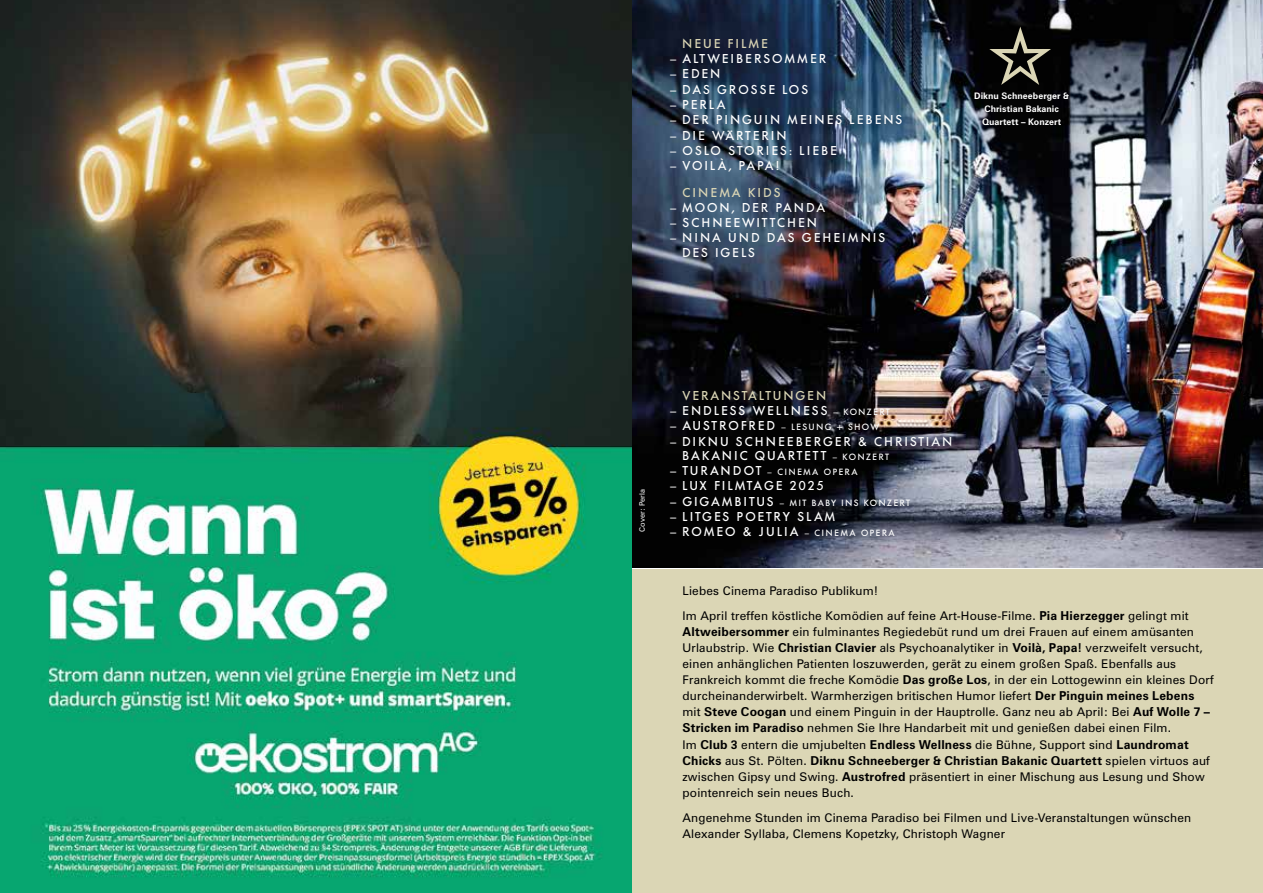
<style>
.page{position:relative;width:1263px;height:893px;background:#fff}
.page>*{position:absolute;margin:0;border:0;box-sizing:border-box;transform-origin:0 0}
.t1{font:500 12.75px/14.2px "Futura BQ";letter-spacing:.15em;color:#fff}
.t2{font:500 12.75px/14.2px "Futura BQ";letter-spacing:.19em;color:#fff}
.t3{font:500 12.75px "Futura BQ";letter-spacing:.19em;color:#dbd6b5}
.t4{font:500 12.75px "Futura BQ";letter-spacing:.15em;color:#dbd6b5}
.t5{font:700 12.3px "Zurich BT";letter-spacing:.015em;color:#000}
.t6{font:12px/16.2px "Zurich BT";letter-spacing:.015em;color:#000}
.t7{font:500 9px "Futura BQ";letter-spacing:.15em;color:#fff}
.t8{font:700 9px/12.8px "Zurich BT";letter-spacing:.005em;color:#fff;text-align:center}
.t9{font:500 9px "Futura BQ";letter-spacing:.19em;color:#fff}
.t10{font:7.5px "Zurich BT";letter-spacing:.005em;color:#fff}
.s1{font-size:9px}
.s2{font-size:12.75px}
.s3{font-weight:700;font-size:12.3px}
.s4{font-weight:400;font-size:12px}
</style>
<div class="page">
<div style="left:631px;top:570px;width:632px;height:323px;background:#dbd6b5"></div>
<img style="left:631px;top:0;width:632px;height:568px">
<svg style="left:989px;top:27px;width:62px;height:58px;background:#302f28"></svg>
<img style="left:0;top:0;width:631px;height:893px">
<p class="t3" style="left:682px;top:36px;width:87px">NEUE FILME</p>
<p class="t1" style="left:670px;top:52px;width:158px">– ALTWEIBERSOMMER</p>
<p class="t1" style="left:670px;top:67px;width:52px">– EDEN</p>
<p class="t1" style="left:670px;top:82px;width:140px">– DAS GROSSE LOS</p>
<p class="t1" style="left:670px;top:98px;width:57px">– PERLA</p>
<p class="t2" style="left:670px;top:113px;width:234px">– DER PINGUIN MEINES LEBENS</p>
<p class="t1" style="left:670px;top:128px;width:118px">– DIE WÄRTERIN</p>
<p class="t1" style="left:670px;top:144px;width:169px">– OSLO STORIES: LIEBE</p>
<p class="t1" style="left:670px;top:159px;width:111px">– VOILÀ, PAPA!</p>
<p class="t3" style="left:682px;top:185px;width:100px">CINEMA KIDS</p>
<p class="t1" style="left:670px;top:200px;width:157px">– MOON, DER PANDA</p>
<p class="t2" style="left:670px;top:216px;width:149px">– SCHNEEWITTCHEN</p>
<p class="t2" style="left:682px;top:231px;width:204px;text-indent:-13px">– NINA UND DAS GEHEIMNIS<br>DES IGELS</p>
<p class="t8" style="left:974px;top:90px;width:96px">Diknu Schneeberger &amp;<br>Christian Bakanic<br>Quartett – Konzert</p>
<p class="t10" style="left:637px;top:531px;width:44px;rotate:-90deg">Cover: Perla</p>
<p class="t4" style="left:682px;top:388px;width:145px">VERANSTALTUNGEN</p>
<p class="t1" style="left:670px;top:403px;width:222px">– ENDLESS WELLNESS <span class="s1">– KONZERT</span></p>
<p class="t7" style="left:670px;top:422px;width:211px"><span class="s2">– AUSTROFRED</span> – LESUNG + SHOW</p>
<p class="t1" style="left:682px;top:434px;width:271px;text-indent:-13px">– DIKNU SCHNEEBERGER &amp; CHRISTIAN<br>BAKANIC QUARTETT <span class="s1">– KONZERT</span></p>
<p class="t9" style="left:670px;top:467px;width:189px"><span class="s2">– TURANDOT</span> – CINEMA OPERA</p>
<p class="t1" style="left:670px;top:479px;width:156px">– LUX FILMTAGE 2025</p>
<p class="t7" style="left:670px;top:497px;width:242px"><span class="s2">– GIGAMBITUS</span> – MIT BABY INS KONZERT</p>
<p class="t1" style="left:670px;top:510px;width:167px">– LITGES POETRY SLAM</p>
<p class="t1" style="left:670px;top:525px;width:227px">– ROMEO &amp; JULIA <span class="s1">– CINEMA OPERA</span></p>
<p class="t6" style="left:682px;top:578px;width:508px;line-height:24.6px">Liebes Cinema Paradiso Publikum!<br>Im April treffen köstliche Komödien auf feine Art-House-Filme. <span class="s3">Pia Hierzegger</span> gelingt mit</p>
<p class="t6" style="left:682px;top:623px;width:533px"><span class="s3">Altweibersommer</span> ein fulminantes Regiedebüt rund um drei Frauen auf einem amüsanten Urlaubstrip. Wie <span class="s3">Christian Clavier</span> als Psychoanalytiker in <span class="s3">Voilà, Papa!</span> verzweifelt versucht, einen anhänglichen Patienten loszuwerden, gerät zu einem großen Spaß. Ebenfalls aus Frankreich kommt die freche Komödie <span class="s3">Das große Los</span>, in der ein Lottogewinn ein kleines Dorf durcheinanderwirbelt. Warmherzigen britischen Humor liefert <span class="s3">Der Pinguin meines Lebens </span>mit <span class="s3">Steve Coogan</span> und einem Pinguin in der Hauptrolle. Ganz neu ab April: Bei <span class="s3">Auf Wolle 7 – Stricken im Paradiso</span> nehmen Sie Ihre Handarbeit mit und genießen dabei einen Film.<br>Im <span class="s3">Club 3</span> entern die umjubelten <span class="s3">Endless Wellness</span> die Bühne, Support sind <span class="s3">Laundromat</span></p>
<p class="t5" style="left:682px;top:753px;width:529px">Chicks <span class="s4">aus St. Pölten.</span> Diknu Schneeberger &amp; Christian Bakanic Quartett <span class="s4">spielen virtuos auf</span></p>
<p class="t6" style="left:682px;top:768px;width:524px">zwischen Gipsy und Swing. <span class="s3">Austrofred</span> präsentiert in einer Mischung aus Lesung und Show pointenreich sein neues Buch.</p>
<p class="t6" style="left:682px;top:809px;width:510px">Angenehme Stunden im Cinema Paradiso bei Filmen und Live-Veranstaltungen wünschen<br>Alexander Syllaba, Clemens Kopetzky, Christoph Wagner</p>
</div>
